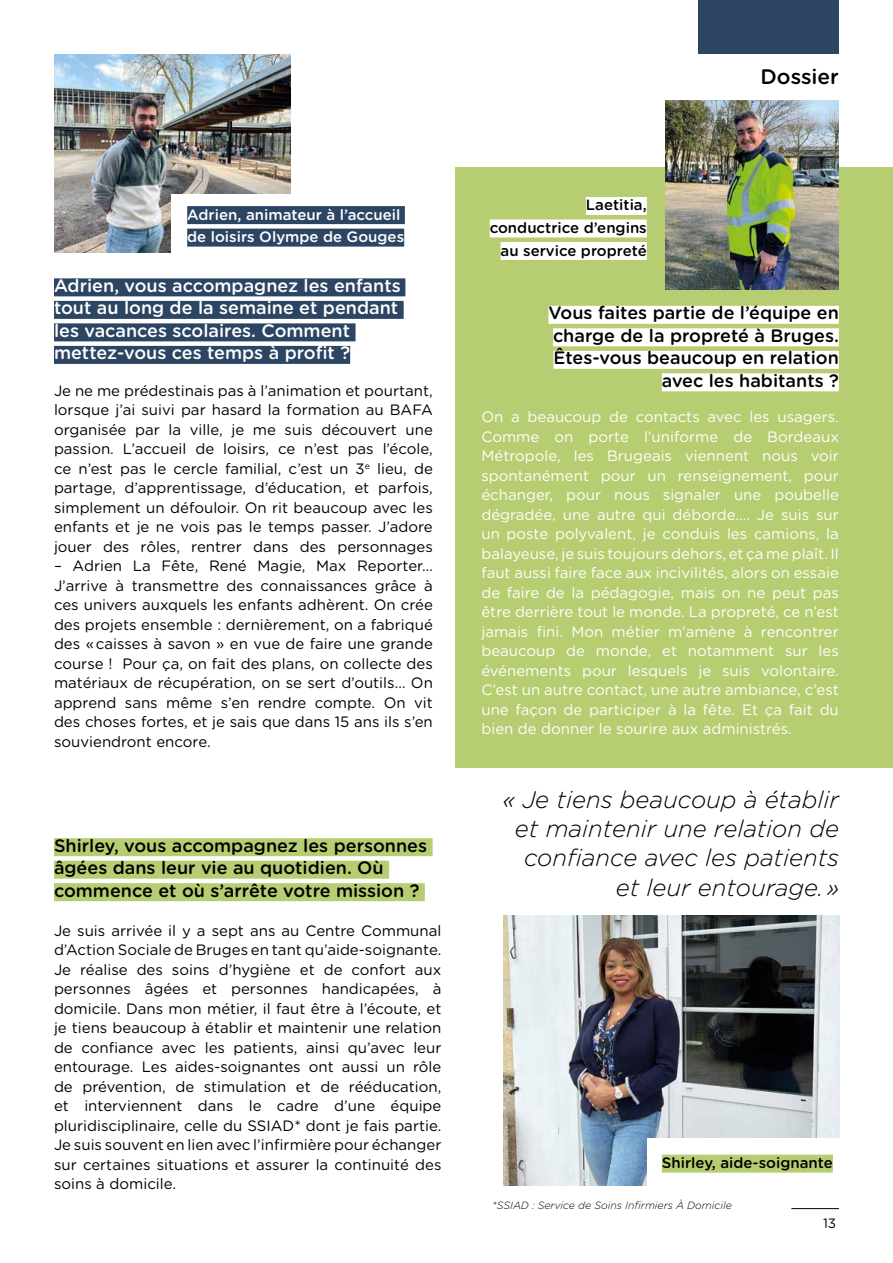
<style>
.page{position:relative;width:893px;height:1263px;background:#fff}
.page>*{position:absolute;margin:0;border:0;box-sizing:border-box;transform-origin:0 0}
.t1{font:italic 300 24px/29.2px "Gotham Rounded";color:#000;text-align:right}
.t2{font:500 21px "Gotham Rounded";color:#000}
.t3{font:500 18px/22.5px "Gotham Rounded";color:#000}
.t4{font:500 18px/22.5px "Gotham Rounded";color:#fff}
.t5{font:15px/19.5px "Gotham Rounded";color:#000;text-align:justify}
.t6{font:15px/19.5px "Gotham Rounded";color:#fff;text-align:justify}
.t7{font:500 15px/22.5px "Gotham Rounded";color:#000;text-align:right}
.t8{font:500 15px/22.5px "Gotham Rounded";color:#fff}
.t9{font:13.5px "Gotham Rounded";color:#000}
.t10{font:italic 300 10.5px "Gotham Rounded";color:#000}
</style>
<div class="page">
<div style="left:698px;top:0;width:141px;height:54px;background:#2c4563"></div>
<div style="left:455px;top:167px;width:438px;height:601px;background:#b7cd71"></div>
<img style="left:503px;top:916px;width:336px;height:270px">
<div style="left:647px;top:1138px;width:207px;height:60px;background:#fff"></div>
<div style="left:662px;top:1154px;width:171px;height:18px;background:#b7cd71"></div>
<div style="left:54px;top:838px;width:379px;height:18px;background:#b7cd71"></div>
<div style="left:54px;top:861px;width:335px;height:18px;background:#b7cd71"></div>
<div style="left:54px;top:883px;width:371px;height:18px;background:#b7cd71"></div>
<img style="left:54px;top:54px;width:237px;height:199px">
<img style="left:666px;top:100px;width:173px;height:190px">
<div style="left:171px;top:194px;width:246px;height:63px;background:#fff"></div>
<div style="left:54px;top:278px;width:351px;height:18px;background:#2c4563"></div>
<div style="left:54px;top:301px;width:350px;height:18px;background:#2c4563"></div>
<div style="left:54px;top:323px;width:301px;height:18px;background:#2c4563"></div>
<div style="left:54px;top:346px;width:296px;height:18px;background:#2c4563"></div>
<div style="left:548px;top:306px;width:291px;height:18px;background:#fff"></div>
<div style="left:553px;top:328px;width:286px;height:18px;background:#fff"></div>
<div style="left:553px;top:351px;width:286px;height:18px;background:#fff"></div>
<div style="left:662px;top:373px;width:177px;height:18px;background:#fff"></div>
<div style="left:187px;top:206px;width:218px;height:18px;background:#2c4563"></div>
<div style="left:187px;top:229px;width:217px;height:18px;background:#2c4563"></div>
<div style="left:586px;top:197px;width:61px;height:18px;background:#fff"></div>
<div style="left:490px;top:219px;width:157px;height:18px;background:#fff"></div>
<div style="left:501px;top:242px;width:146px;height:18px;background:#fff"></div>
<hr style="left:791px;top:1208px;width:48px;height:1px;background:#000">
<p class="t8" style="left:187px;top:202px;width:218px">Adrien, animateur à l’accueil de loisirs Olympe de Gouges</p>
<p class="t7" style="left:490px;top:193px;width:159px">Laetitia,<br>conductrice d’engins au service propreté</p>
<h2 class="t2" style="left:760px;top:61px;width:80px">Dossier</h2>
<p class="t4" style="left:54px;top:273px;width:348px">Adrien, vous accompagnez les enfants tout au long de la semaine et pendant les vacances scolaires. Comment mettez-vous ces temps à profit ?</p>
<p class="t5" style="left:54px;top:380px;width:380px">Je ne me prédestinais pas à l’animation et pourtant, lorsque j’ai suivi par hasard la formation au BAFA organisée par la ville, je me suis découvert une passion. L’accueil de loisirs, ce n’est pas l’école, ce n’est pas le cercle familial, c’est un 3<sup>e</sup> lieu, de partage, d’apprentissage, d’éducation, et parfois, simplement un défouloir. On rit beaucoup avec les enfants et je ne vois pas le temps passer. J’adore jouer des rôles, rentrer dans des personnages</p>
<p class="t5" style="left:54px;top:556px;width:380px">– Adrien La Fête, René Magie, Max Reporter… J’arrive à transmettre des connaissances grâce à ces univers auxquels les enfants adhèrent. On crée des projets ensemble : dernièrement, on a fabriqué des « caisses à savon » en vue de faire une grande course ! Pour ça, on fait des plans, on collecte des matériaux de récupération, on se sert d’outils… On apprend sans même s’en rendre compte. On vit des choses fortes, et je sais que dans 15 ans ils s’en souviendront encore.</p>
<p class="t3" style="left:54px;top:833px;width:375px">Shirley, vous accompagnez les personnes âgées dans leur vie au quotidien. Où commence et où s’arrête votre mission ?</p>
<p class="t5" style="left:54px;top:920px;width:389px">Je suis arrivée il y a sept ans au Centre Communal d’Action Sociale de Bruges en tant qu’aide-soignante.<br>Je réalise des soins d’hygiène et de confort aux personnes âgées et personnes handicapées, à domicile. Dans mon métier, il faut être à l’écoute, et je tiens beaucoup à établir et maintenir une relation de confiance avec les patients, ainsi qu’avec leur entourage. Les aides-soignantes ont aussi un rôle de prévention, de stimulation et de rééducation, et interviennent dans le cadre d’une équipe pluridisciplinaire, celle du SSIAD* dont je fais partie.<br>Je suis souvent en lien avec l’infirmière pour échanger sur certaines situations et assurer la continuité des soins à domicile.</p>
<p class="t3" style="left:548px;top:301px;width:292px;text-align:right">Vous faites partie de l’équipe en charge de la propreté à Bruges.<br>Êtes-vous beaucoup en relation avec les habitants ?</p>
<p class="t6" style="left:481px;top:407px;width:359px">On a beaucoup de contacts avec les usagers.<br>Comme on porte l’uniforme de Bordeaux Métropole, les Brugeais viennent nous voir spontanément pour un renseignement, pour échanger, pour nous signaler une poubelle dégradée, une autre qui déborde…. Je suis sur un poste polyvalent, je conduis les camions, la balayeuse, je suis toujours dehors, et ça me plaît. Il faut aussi faire face aux incivilités, alors on essaie de faire de la pédagogie, mais on ne peut pas être derrière tout le monde. La propreté, ce n’est jamais fini. Mon métier m’amène à rencontrer beaucoup de monde, et notamment sur les événements pour lesquels je suis volontaire.<br>C’est un autre contact, une autre ambiance, c’est une façon de participer à la fête. Et ça fait du bien de donner le sourire aux administrés.</p>
<h1 class="t1" style="left:503px;top:784px;width:338px">« Je tiens beaucoup à établir et maintenir une relation de confiance avec les patients et leur entourage. »</h1>
<p class="t7" style="left:662px;top:1151px;width:172px">Shirley, aide-soignante</p>
<p class="t10" style="left:492px;top:1198px;width:241px">*SSIAD : Service de Soins Infirmiers À Domicile</p>
<p class="t9" style="left:823px;top:1214px;width:15px">13</p>
</div>
